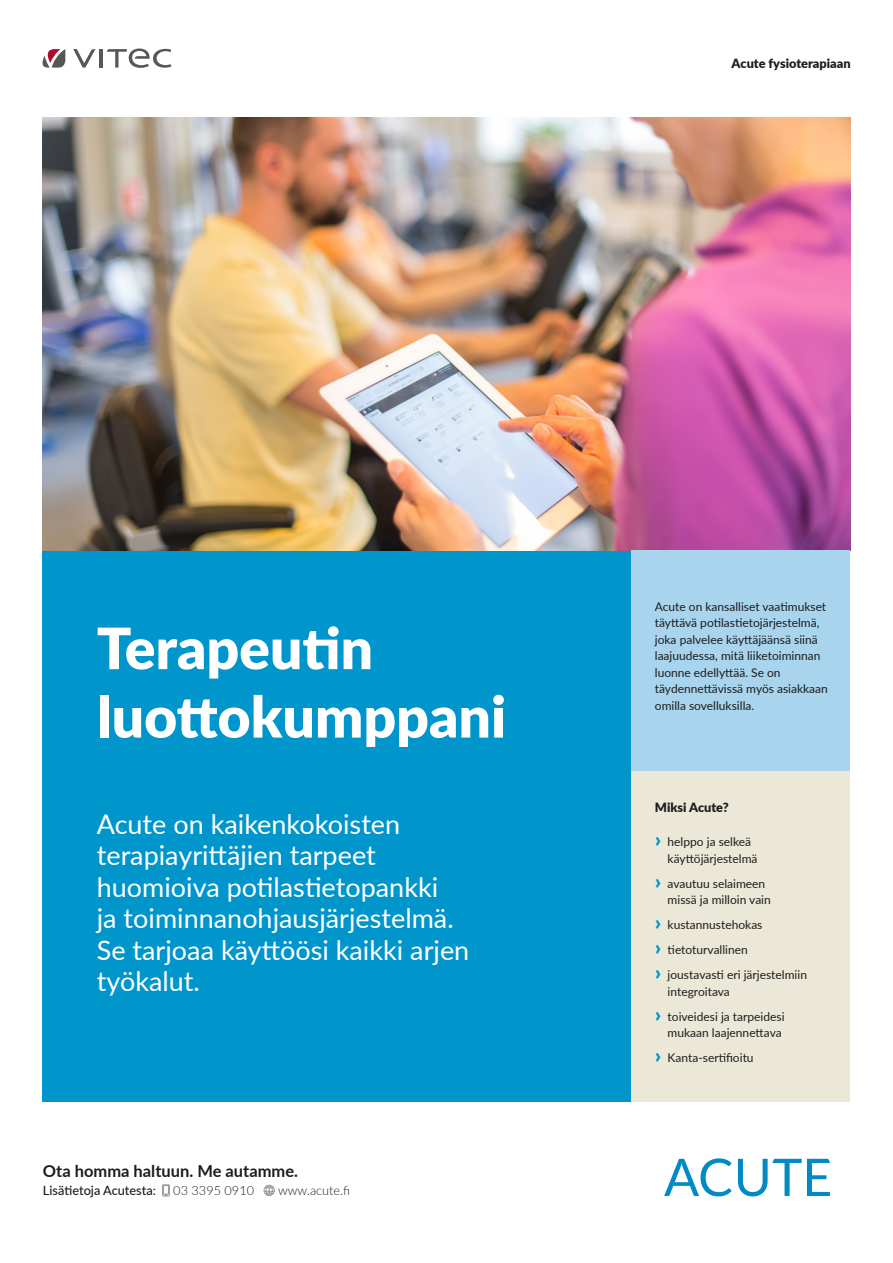
<style>
.page{position:relative;width:893px;height:1263px;background:#fff}
.page>*{position:absolute;margin:0;border:0;box-sizing:border-box;transform-origin:0 0}
.t1{font:900 57px/68.4px "Lato";color:#fff}
.t2{font:27px/31.5px "Lato";color:#fff}
.t3{font:700 16.5px "Lato";color:#1d1d1b}
.t4{font:900 12.75px "Lato";color:#1d1d1b}
.t5{font:300 12.75px "Lato";color:#1d1d1b}
.t6{font:500 12.75px "Lato";color:#1d1d1b}
.t7{font:12px/16.5px "Lato";color:#1d1d1b}
.s1{font-weight:900;font-size:21px;color:#0096cc}
</style>
<div class="page">
<svg style="left:664px;top:1158px;width:68px;height:38px"></svg>
<svg style="left:738px;top:1159px;width:92px;height:37px"></svg>
<hr style="left:100px;top:49px;width:3px;height:19px;background:#575756">
<svg style="left:73px;top:49px;width:22px;height:19px"></svg>
<svg style="left:107px;top:49px;width:64px;height:19px"></svg>
<svg style="left:43px;top:49px;width:22px;height:19px"></svg>
<svg style="left:162px;top:1184px;width:8px;height:13px"></svg>
<svg style="left:263px;top:1184px;width:12px;height:12px"></svg>
<img style="left:43px;top:118px;width:807px;height:433px">
<div style="left:43px;top:551px;width:588px;height:550px;background:#0096cc"></div>
<div style="left:631px;top:771px;width:219px;height:330px;background:#ece8d8"></div>
<div style="left:631px;top:551px;width:219px;height:220px;background:#a8d4ed"></div>
<p class="t4" style="left:732px;top:53px;width:121px">Acute fysioterapiaan</p>
<h1 class="t1" style="left:97px;top:612px;width:411px">Terapeutin luottokumppani</h1>
<h2 class="t2" style="left:97px;top:807px;width:374px">Acute on kaikenkokoisten terapiayrittäjien tarpeet huomioiva potilastietopankki<br>ja toiminnanohjausjärjestelmä.<br>Se tarjoaa käyttöösi kaikki arjen työkalut.</h2>
<h3 class="t3" style="left:43px;top:1158px;width:257px">Ota homma haltuun. Me autamme.</h3>
<p class="t6" style="left:43px;top:1181px;width:115px">Lisätietoja Acutesta:</p>
<p class="t5" style="left:173px;top:1181px;width:82px">03 3395 0910</p>
<p class="t5" style="left:278px;top:1181px;width:73px">www.acute.fi</p>
<p class="t7" style="left:655px;top:597px;width:175px">Acute on kansalliset vaatimukset täyttävä potilastietojärjestelmä, joka palvelee käyttäjäänsä siinä laajuudessa, mitä liiketoiminnan luonne edellyttää. Se on täydennettävissä myös asiakkaan omilla sovelluksilla.</p>
<p class="t4" style="left:655px;top:798px;width:75px">Miksi Acute?</p>
<p class="t7" style="left:668px;top:833px;width:91px;text-indent:-13px"><span class="s1">҇</span> helppo ja selkeä käyttöjärjestelmä</p>
<p class="t7" style="left:668px;top:874px;width:105px;text-indent:-13px"><span class="s1">҇</span> avautuu selaimeen missä ja milloin vain</p>
<p class="t7" style="left:655px;top:912px;width:154px;line-height:25px"><span class="s1">҇</span> kustannustehokas<br><span class="s1">҇</span> tietoturvallinen<br><span class="s1">҇</span> joustavasti eri järjestelmiin</p>
<p class="t7" style="left:655px;top:978px;width:131px;line-height:25px;text-indent:13px">integroitava<br><span class="s1">҇</span> toiveidesi ja tarpeidesi</p>
<p class="t7" style="left:655px;top:1020px;width:128px;line-height:25px;text-indent:13px">mukaan laajennettava <span class="s1">҇</span> Kanta-sertifioitu</p>
</div>
